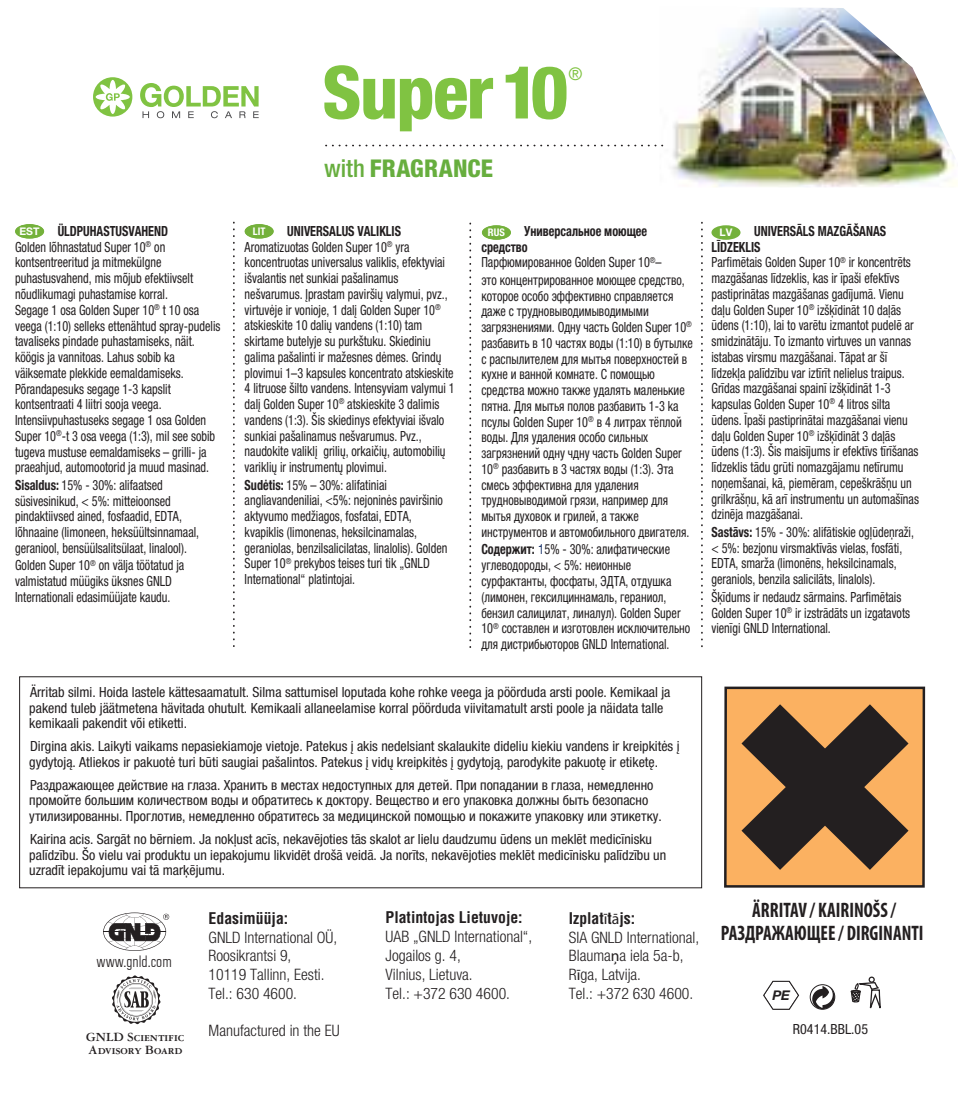
<style>
.page{position:relative;width:958px;height:1098px;background:#fff}
.page>*{position:absolute;margin:0;border:0;box-sizing:border-box;transform-origin:0 0}
.t1{font:800 condensed 73.15px "Helvetica Neue";letter-spacing:-.02em;color:#80c342}
.t2{font:800 condensed 24.5px "Helvetica Neue";letter-spacing:.005em;color:#67ae3e}
.t3{font:700 condensed 21px/22.8px "Myriad Pro";color:#231f20;text-align:center;scale:.9 1}
.t4{font:condensed 17.5px "Helvetica Neue";color:#80c342}
.t5{font:17.15px "Unitus DCE Ligh Cond";color:#231f20}
.t6{font:300 condensed 15.75px/18.9px "Helvetica Neue";color:#231f20}
.t7{font:700 condensed 15.75px "Helvetica";color:#231f20}
.t8{font:condensed 14px/15.8px "Helvetica Neue LTW1 G";color:#231f20;scale:.87 1}
.t9{font:condensed 14px/15.8px "Helvetica Neue LTW1 G";color:#231f20}
.t10{font:condensed 14px "Helvetica Neue";color:#231f20}
.t11{font:13.3px/13.3px "Garamond Three Bold SC";color:#231f20}
.t12{font:italic 700 13.3px "Helvetica Neue";color:#231f20}
.t13{font:700 condensed 10.5px "Helvetica Neue LTW1 G";color:#fff}
.t14{font:700 10.5px "Helvetica Neue";color:#fff}
.s1{font-weight:500}
.s2{font-weight:700}
.s3{font-family:"Cyrillic II Sans";font-stretch:normal;color:#1e376c}
.s4{font-family:"Myriad Pro";font-weight:400;font-stretch:normal}
</style>
<div class="page">
<svg style="left:233px;top:222px;width:2px;height:425px"></svg>
<svg style="left:93px;top:77px;width:39px;height:40px"></svg>
<svg style="left:140px;top:83px;width:119px;height:35px"></svg>
<img style="left:661px;top:8px;width:296px;height:179px">
<svg style="left:850px;top:976px;width:31px;height:33px"></svg>
<svg style="left:763px;top:980px;width:36px;height:30px"></svg>
<div style="left:809px;top:984px;width:25px;height:25px;border:1px solid #231f20;border-radius:50%"></div>
<svg style="left:812px;top:985px;width:22px;height:24px"></svg>
<svg style="left:15px;top:224px;width:29px;height:14px"></svg>
<div style="left:711px;top:225px;width:29px;height:15px;background:#74b13b;border-radius:50%"></div>
<svg style="left:482px;top:225px;width:29px;height:15px"></svg>
<svg style="left:469px;top:223px;width:2px;height:425px"></svg>
<svg style="left:701px;top:222px;width:1px;height:424px"></svg>
<svg style="left:244px;top:224px;width:30px;height:14px"></svg>
<svg style="left:683px;top:646px;width:243px;height:243px"></svg>
<svg style="left:325px;top:145px;width:337px;height:1px"></svg>
<svg style="left:112px;top:975px;width:48px;height:49px"></svg>
<svg style="left:103px;top:912px;width:66px;height:38px"></svg>
<h1 class="t1" style="left:322px;top:47px;width:248px">Super10</h1>
<p class="t4" style="left:568px;top:64px;width:15px">®</p>
<h2 class="t2" style="left:324px;top:153px;width:170px"><span class="s1">with</span> FRAGRANCE</h2>
<p class="t8" style="left:15px;top:223px;width:237px;text-indent:43px"><span class="s2">ÜLDPUHASTUSVAHEND<br></span>Golden lõhnastatud Super 10<sup>®</sup> on kontsentreeritud ja mitmekülgne puhastusvahend, mis mõjub efektiivselt nõudlikumagi puhastamise korral.<br>Segage 1 osa Golden Super 10<sup>®</sup> t 10 osa veega (1:10) selleks ettenähtud spray-pudelis tavaliseks pindade puhastamiseks, näit. köögis ja vannitoas. Lahus sobib ka väiksemate plekkide eemaldamiseks.<br>Põrandapesuks segage 1-3 kapslit kontsentraati 4 liitri sooja veega.<br>Intensiivpuhastuseks segage 1 osa Golden Super 10<sup>®</sup>-t 3 osa veega (1:3), mil see sobib tugeva mustuse eemaldamiseks – grilli- ja praeahjud, automootorid ja muud masinad.</p>
<p class="t8" style="left:15px;top:477px;width:213px"><span class="s2">Sisaldus:</span> 15% - 30%: alifaatsed süsivesinikud, &lt; 5%: mitteioonsed pindaktiivsed ained, fosfaadid, EDTA, lõhnaaine (limoneen, heksüültsinnamaal, geraniool, bensüülsalitsülaat, linalool).</p>
<p class="t8" style="left:15px;top:557px;width:196px">Golden Super 10<sup>®</sup> on välja töötatud ja valmistatud müügiks üksnes GNLD<br>Internationali edasimüüjate kaudu.</p>
<p class="t14" style="left:20px;top:225px;width:22px">EST</p>
<p class="t8" style="left:244px;top:223px;width:243px;text-indent:43px"><span class="s2">UNIVERSALUS VALIKLIS </span>Aromatizuotas Golden Super 10<sup>®</sup> yra koncentruotas universalus valiklis, efektyviai išvalantis net sunkiai pašalinamus nešvarumus. Įprastam paviršių valymui, pvz., virtuvėje ir vonioje, 1 dalį Golden Super 10<sup>® </sup>atskieskite 10 dalių vandens (1:10) tam skirtame butelyje su purkštuku. Skiediniu galima pašalinti ir mažesnes dėmes. Grindų plovimui 1–3 kapsules koncentrato atskieskite 4 litruose šilto vandens. Intensyviam valymui 1 dalį Golden Super 10<sup>®</sup> atskieskite 3 dalimis vandens (1:3). Šis skiedinys efektyviai išvalo sunkiai pašalinamus nešvarumus. Pvz., naudokite valiklį grilių, orkaičių, automobilių variklių ir instrumentų plovimui.</p>
<p class="t8" style="left:244px;top:477px;width:234px"><span class="s2">Sudėtis:</span> 15% – 30%: alifatiniai angliavandeniliai, &lt;5%: nejoninės paviršinio aktyvumo medžiagos, fosfatai, EDTA, kvapiklis (limonenas, heksilcinamalas, geraniolas, benzilsalicilatas, linalolis). Golden Super 10<sup>®</sup> prekybos teises turi tik „GNLD International“ platintojai.</p>
<p class="t13" style="left:253px;top:225px;width:14px">LIT</p>
<p class="t8" style="left:481px;top:223px;width:209px;text-indent:43px"><span class="s2">Универсальное моющее средство<br></span>Парфюмированное Golden Super 10<sup>®</sup>–</p>
<p class="t8" style="left:481px;top:272px;width:244px">это концентрированное моющее средство, которое особо эффективно справляется даже с трудновыводимыводимыми загрязнениями. Одну часть Golden Super 10<sup>® </sup>разбавить в 10 частях воды (1:10) в бутылке с распылителем для мытья поверхностей в кухне и ванной комнате. С помощью средства можно также удалять маленькие пятна. Для мытья полов разбавить 1-3 ka псулы Golden Super 10<sup>®</sup> в 4 литрах тёплой воды. Для удаления особо сильных загрязнений одну чдну часть Golden Super 10<sup>®</sup> разбавить в 3 частях воды (1:3). Эта смесь эффективна для удаления трудновыводимой грязи, например для мытья духовок и грилей, а также инструментов и автомобильного двигателя.</p>
<p class="t8" style="left:481px;top:541px;width:241px"><span class="s2">Содержит:</span> <span class="s3">1</span>5% - 30%: алифатические углеводороды, &lt; 5%: неионные сурфактанты, фосфаты, ЭДТА, отдушка (лимонен, гексилциннамаль, гераниол, бензил салицилат, линалул). Golden Super 10<sup>®</sup> составлен и изготовлен исключительно для дистрибьюторов GNLD International.</p>
<p class="t13" style="left:488px;top:226px;width:18px">RUS</p>
<p class="t9" style="left:29px;top:684px;width:642px">Ärritab silmi. Hoida lastele kättesaamatult. Silma sattumisel loputada kohe rohke veega ja pöörduda arsti poole. Kemikaal ja pakend tuleb jäätmetena hävitada ohutult. Kemikaali allaneelamise korral pöörduda viivitamatult arsti poole ja näidata talle kemikaali pakendit või etiketti.</p>
<p class="t9" style="left:29px;top:738px;width:651px">Dirgina akis. Laikyti vaikams nepasiekiamoje vietoje. Patekus į akis nedelsiant skalaukite dideliu kiekiu vandens ir kreipkitės į gydytoją. Atliekos ir pakuotė turi būti saugiai pašalintos. Patekus į vidų kreipkitės į gydytoją, parodykite pakuotę ir etiketę.</p>
<p class="t9" style="left:29px;top:776px;width:634px">Раздражающее действие на глаза. Хранить в местах недоступных для детей. При попадании в глаза, немедленно промойте большим количеством воды и обратитесь к доктору. Вещество и его упаковка должны быть безопасно утилизированны. Проглотив, немедленно обратитесь за медицинской помощью и покажите упаковку или этикетку.</p>
<p class="t9" style="left:29px;top:831px;width:638px">Kairina acis. Sargāt no bērniem. Ja nokļust acīs, nekavējoties tās skalot ar lielu daudzumu ūdens un meklēt medicīnisku palīdzību. Šo vielu vai produktu un iepakojumu likvidēt drošā veidā. Ja norīts, nekavējoties meklēt medicīnisku palīdzību un uzradīt iepakojumu vai tā marķējumu.</p>
<p class="t5" style="left:97px;top:951px;width:77px">www.gnld.com</p>
<p class="t11" style="left:86px;top:1030px;width:100px">GNLD Scientific<br>Advisory Board</p>
<p class="t7" style="left:208px;top:908px;width:81px">Edasimüüja:</p>
<p class="t6" style="left:208px;top:927px;width:130px">GNLD International OÜ,<br>Roosikrantsi 9,<br>10119 Tallinn, Eesti.<br>Tel.: 630 4600.</p>
<p class="t6" style="left:208px;top:1020px;width:132px">Manufactured in the EU</p>
<p class="t7" style="left:385px;top:907px;width:138px">Platintojas Lietuvoje:</p>
<p class="t6" style="left:385px;top:926px;width:148px">UAB „GNLD International“,<br>Jogailos g. 4,<br>Vilnius, Lietuva.<br>Tel.: +372 630 4600.</p>
<p class="t7" style="left:569px;top:908px;width:68px">Izplat<span class="s4">ī</span>t<span class="s4">ā</span>js:</p>
<p class="t6" style="left:569px;top:927px;width:132px">SIA GNLD International,<br>Blauma<span class="s4">ņ</span>a iela 5a-b,<br>R<span class="s4">ī</span>ga, Latvija.<br>Tel.: +372 630 4600.</p>
<p class="t8" style="left:711px;top:223px;width:240px;text-indent:43px"><span class="s2">UNIVERSĀLS MAZGĀŠANAS LĪDZEKLIS<br></span>Parfimētais Golden Super 10<sup>®</sup> ir koncentrēts mazgāšanas līdzeklis, kas ir īpaši efektīvs pastiprinātas mazgāšanas gadījumā. Vienu daļu Golden Super 10<sup>®</sup> izšķīdināt 10 daļās ūdens (1:10), lai to varētu izmantot pudelē ar smidzinātāju. To izmanto virtuves un vannas istabas virsmu mazgāšanai. Tāpat ar šī līdzekļa palīdzību var iztīrīt nelielus traipus.<br>Grīdas mazgāšanai spainī izšķīdināt 1-3 kapsulas Golden Super 10<sup>®</sup> 4 litros silta ūdens. Īpaši pastiprinātai mazgāšanai vienu daļu Golden Super 10<sup>®</sup> izšķīdināt 3 daļās ūdens (1:3). Šis maisījums ir efektīvs tīrīšanas līdzeklis tādu grūti nomazgājamu netīrumu noņemšanai, kā, piemēram, cepeškrāšņu un grilkrāšņu, kā arī instrumentu un automašīnas dzinēja mazgāšanai.</p>
<p class="t8" style="left:711px;top:524px;width:234px"><span class="s2">Sastāvs:</span> 15% - 30%: alifātiskie ogļūdeņraži, &lt; 5%: bezjonu virsmaktīvās vielas, fosfāti, EDTA, smarža (limonēns, heksilcinamals, geraniols, benzila salicilāts, linalols).</p>
<p class="t8" style="left:711px;top:589px;width:230px">Šķīdums ir nedaudz sārmains. Parfimētais<br>Golden Super 10<sup>®</sup> ir izstrādāts un izgatavots vienīgi GNLD International.</p>
<p class="t14" style="left:719px;top:225px;width:14px">LV</p>
<h3 class="t3" style="left:721px;top:898px;width:226px">ÄRRITAV / KAIRINOŠS /<br>РАЗДРАЖАЮЩЕЕ / DIRGINANTI</h3>
<p class="t12" style="left:772px;top:986px;width:19px">PE</p>
<p class="t10" style="left:792px;top:1020px;width:77px">R0414.BBL.05</p>
</div>
